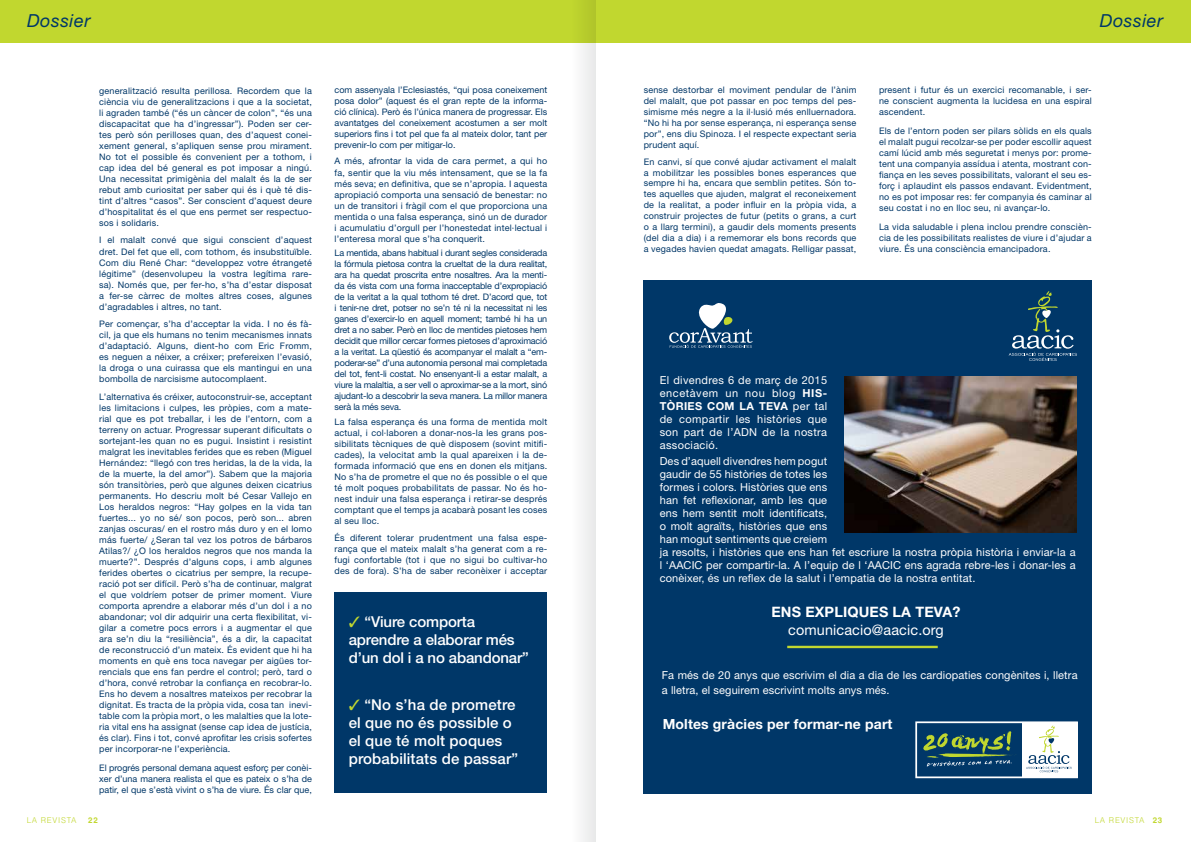
<style>
.page{position:relative;width:1191px;height:842px;background:#fff}
.page>*{position:absolute;margin:0;border:0;box-sizing:border-box;transform-origin:0 0}
.t1{font:italic 18px "Helvetica Neue LT Std";letter-spacing:.03em;color:#003768}
.t2{font:500 15px/18px "Helvetica Neue LT Std";letter-spacing:.01em;color:#fff}
.t3{font:500 15px/18px "Helvetica Neue LT Std";letter-spacing:-.01em;color:#fff}
.t4{font:14.4px "Helvetica Neue LT Std";letter-spacing:.01em;color:#fff}
.t5{font:700 14.4px "Helvetica Neue LT Std";letter-spacing:.01em;color:#fff}
.t6{font:700 14px "Helvetica Neue LT Std";letter-spacing:.01em;color:#fff}
.t7{font:11px/13px "Helvetica Neue LT Std";letter-spacing:.01em;color:#fff}
.t8{font:9px/11px "Helvetica Neue LT Std";letter-spacing:.02em;color:#003768;text-align:justify}
.t9{font:300 8px "Helvetica LT Std";letter-spacing:.09em;color:#c1d72f}
.t10{font:700 8px "Helvetica LT Std";color:#c1d72f}
.s1{color:#c1d72f}
.s2{font-weight:700}
</style>
<div class="page">
<div style="left:0;top:0;width:1191px;height:43px;background:#c1d72f"></div>
<div style="left:334px;top:593px;width:213px;height:200px;background:#003768"></div>
<div style="left:582px;top:0;width:14px;height:842px;background:#eeefef"></div>
<div style="left:643px;top:280px;width:448px;height:513px;background:#003768"></div>
<hr style="left:787px;top:646px;width:150px;height:2px;background:#c1d72f">
<svg style="left:1008px;top:291px;width:69px;height:70px"></svg>
<svg style="left:669px;top:303px;width:83px;height:45px"></svg>
<img style="left:844px;top:376px;width:232px;height:157px">
<div style="left:915px;top:721px;width:162px;height:57px;background:#003768;border:2px solid #fff"></div>
<div style="left:1022px;top:722px;width:55px;height:55px;background:#fff"></div>
<svg style="left:923px;top:731px;width:89px;height:36px"></svg>
<svg style="left:1026px;top:725px;width:45px;height:47px"></svg>
<h1 class="t1" style="left:27px;top:10px;width:65px">Dossier</h1>
<h1 class="t1" style="left:1099px;top:10px;width:65px">Dossier</h1>
<p class="t8" style="left:99px;top:85px;width:214px">generalització resulta perillosa. Recordem que la ciència viu de generalitzacions i que a la societat, li agraden també (“és un càncer de colon”, “és una discapacitat que ha d’ingressar”). Poden ser cer&shy;tes però són perilloses quan, des d’aquest conei&shy;xement general, s’apliquen sense prou mirament.<br>No tot el possible és convenient per a tothom, i cap idea del bé general es pot imposar a ningú.<br>Una necessitat primigènia del malalt és la de ser rebut amb curiositat per saber qui és i què té dis&shy;tint d’altres “casos”. Ser conscient d’aquest deure d’hospitalitat és el que ens permet ser respectuo&shy;sos i solidaris.</p>
<p class="t8" style="left:99px;top:234px;width:214px">I el malalt convé que sigui conscient d’aquest dret. Del fet que ell, com tothom, és insubstituïble.<br>Com diu René Char: “developpez votre étrangeté légitime” (desenvolupeu la vostra legítima rare&shy;sa). Només que, per fer-ho, s’ha d’estar disposat a fer-se càrrec de moltes altres coses, algunes d’agradables i altres, no tant.</p>
<p class="t8" style="left:99px;top:318px;width:214px">Per començar, s’ha d’acceptar la vida. I no és fà&shy;cil, ja que els humans no tenim mecanismes innats d’adaptació. Alguns, dient-ho com Eric Fromm, es neguen a néixer, a créixer; prefereixen l’evasió, la droga o una cuirassa que els mantingui en una bombolla de narcisisme autocomplaent.</p>
<p class="t8" style="left:99px;top:391px;width:214px">L’alternativa és créixer, autoconstruir-se, acceptant les limitacions i culpes, les pròpies, com a mate&shy;rial que es pot treballar, i les de l’entorn, com a terreny on actuar. Progressar superant dificultats o sortejant-les quan no es pugui. Insistint i resistint malgrat les inevitables ferides que es reben (Miguel Hernández: “llegó con tres heridas, la de la vida, la de la muerte, la del amor”). Sabem que la majoria són transitòries, però que algunes deixen cicatrius permanents. Ho descriu molt bé Cesar Vallejo en Los heraldos negros: “Hay golpes en la vida tan fuertes... yo no sé/ son pocos, però son... abren zanjas oscuras/ en el rostro más duro y en el lomo más fuerte/ ¿Seran tal vez los potros de bárbaros Atilas?/ ¿O los heraldos negros que nos manda la muerte?”. Després d’alguns cops, i amb algunes ferides obertes o cicatrius per sempre, la recupe&shy;ració pot ser difícil. Però s’ha de continuar, malgrat el que voldríem potser de primer moment. Viure comporta aprendre a elaborar més d’un dol i a no abandonar; vol dir adquirir una certa flexibilitat, vi&shy;gilar a cometre pocs errors i a augmentar el que ara se’n diu la “resiliència”, és a dir, la capacitat de reconstrucció d’un mateix. És evident que hi ha moments en què ens toca navegar per aigües tor&shy;rencials que ens fan perdre el control; però, tard o d’hora, convé retrobar la confiança en recobrar-lo.<br>Ens ho devem a nosaltres mateixos per recobrar la dignitat. Es tracta de la pròpia vida, cosa tan inevi&shy;table com la pròpia mort, o les malalties que la lote&shy;ria vital ens ha assignat (sense cap idea de justícia, és clar). Fins i tot, convé aprofitar les crisis sofertes per incorporar-ne l’experiència.</p>
<p class="t8" style="left:99px;top:762px;width:214px">El progrés personal demana aquest esforç per conèi&shy;xer d’una manera realista el que es pateix o s’ha de patir, el que s’està vivint o s’ha de viure. És clar que,</p>
<p class="t8" style="left:334px;top:85px;width:214px">com assenyala l’Eclesiastés, “qui posa coneixement posa dolor” (aquest és el gran repte de la informa&shy;ció clínica). Però és l’única manera de progressar. Els avantatges del coneixement acostumen a ser molt superiors fins i tot pel que fa al mateix dolor, tant per prevenir-lo com per mitigar-lo.</p>
<p class="t8" style="left:334px;top:155px;width:214px">A més, afrontar la vida de cara permet, a qui ho fa, sentir que la viu més intensament, que se la fa més seva; en definitiva, que se n’apropia. I aquesta apropiació comporta una sensació de benestar: no un de transitori i fràgil com el que proporciona una mentida o una falsa esperança, sinó un de durador i acumulatiu d’orgull per l’honestedat intel·lectual i l’enteresa moral que s’ha conquerit.</p>
<p class="t8" style="left:334px;top:247px;width:214px">La mentida, abans habitual i durant segles considerada la fórmula pietosa contra la crueltat de la dura realitat, ara ha quedat proscrita entre nosaltres. Ara la menti&shy;da és vista com una forma inacceptable d’expropiació de la veritat a la qual tothom té dret. D’acord que, tot i tenir-ne dret, potser no se’n té ni la necessitat ni les ganes d’exercir-lo en aquell moment; també hi ha un dret a no saber. Però en lloc de mentides pietoses hem decidit que millor cercar formes pietoses d’aproximació a la veritat. La qüestió és acompanyar el malalt a “em&shy;poderar-se” d’una autonomia personal mai completada del tot, fent-li costat. No ensenyant-li a estar malalt, a viure la malaltia, a ser vell o aproximar-se a la mort, sinó ajudant-lo a descobrir la seva manera. La millor manera serà la més seva.</p>
<p class="t8" style="left:334px;top:416px;width:214px">La falsa esperança és una forma de mentida molt actual, i col·laboren a donar-nos-la les grans pos&shy;sibilitats tècniques de què disposem (sovint mitifi&shy;cades), la velocitat amb la qual apareixen i la de&shy;formada informació que ens en donen els mitjans.<br>No s’ha de prometre el que no és possible o el que té molt poques probabilitats de passar. No és ho&shy;nest induir una falsa esperança i retirar-se després comptant que el temps ja acabarà posant les coses al seu lloc.</p>
<p class="t8" style="left:334px;top:532px;width:214px">És diferent tolerar prudentment una falsa espe&shy;rança que el mateix malalt s’ha generat com a re&shy;fugi confortable (tot i que no sigui bo cultivar-ho des de fora). S’ha de saber reconèixer i acceptar</p>
<h2 class="t3" style="left:349px;top:612px;width:182px"><span class="s1">✓</span> “Viure comporta aprendre a elaborar més d’un dol i a no abandonar”</h2>
<h2 class="t2" style="left:349px;top:695px;width:171px"><span class="s1">✓</span> “No s’ha de prometre el que no és possible o el que té molt poques probabilitats de passar”</h2>
<p class="t8" style="left:643px;top:84px;width:214px">sense destorbar el moviment pendular de l’ànim del malalt, que pot passar en poc temps del pes&shy;simisme més negre a la il·lusió més enlluernadora. “No hi ha por sense esperança, ni esperança sense por”, ens diu Spinoza. I el respecte expectant seria prudent aquí.</p>
<p class="t8" style="left:643px;top:156px;width:214px">En canvi, sí que convé ajudar activament el malalt a mobilitzar les possibles bones esperances que sempre hi ha, encara que semblin petites. Són to&shy;tes aquelles que ajuden, malgrat el reconeixement de la realitat, a poder influir en la pròpia vida, a construir projectes de futur (petits o grans, a curt o a llarg termini), a gaudir dels moments presents (del dia a dia) i a rememorar els bons records que a vegades havien quedat amagats. Relligar passat,</p>
<p class="t8" style="left:879px;top:84px;width:214px">present i futur és un exercici recomanable, i ser&shy;ne conscient augmenta la lucidesa en una espiral ascendent.</p>
<p class="t8" style="left:879px;top:125px;width:214px">Els de l’entorn poden ser pilars sòlids en els quals el malalt pugui recolzar-se per poder escollir aquest camí lúcid amb més seguretat i menys por: prome&shy;tent una companyia assídua i atenta, mostrant con&shy;fiança en les seves possibilitats, valorant el seu es&shy;forç i aplaudint els passos endavant. Evidentment, no es pot imposar res: fer companyia és caminar al seu costat i no en lloc seu, ni avançar-lo.</p>
<p class="t8" style="left:879px;top:221px;width:214px">La vida saludable i plena inclou prendre conscièn&shy;cia de les possibilitats realistes de viure i d’ajudar a viure. És una consciència emancipadora.</p>
<p class="t7" style="left:660px;top:373px;width:169px;text-align:justify">El divendres 6 de març de 2015 encetàvem un nou blog <span class="s2">HIS-TÒRIES COM LA TEVA</span> per tal de compartir les històries que son part de l’ADN de la nostra associació.</p>
<p class="t7" style="left:660px;top:454px;width:417px">Des d’aquell divendres hem pogut<br>gaudir de 55 històries de totes les<br>formes i colors. Històries que ens<br>han fet reflexionar, amb les que<br>ens hem sentit molt identificats,<br>o molt agraïts, històries que ens<br>han mogut sentiments que creiem<br>ja resolts, i històries que ens han fet escriure la nostra pròpia història i enviar-la a l ‘AACIC per compartir-la. A l’equip de l ‘AACIC ens agrada rebre-les i donar-les a conèixer, és un reflex de la salut i l’empatia de la nostra entitat.</p>
<h3 class="t5" style="left:771px;top:603px;width:190px">ENS EXPLIQUES LA TEVA?</h3>
<h3 class="t4" style="left:788px;top:621px;width:157px">comunicacio@aacic.org</h3>
<p class="t7" style="left:662px;top:667px;width:417px;line-height:15px">Fa més de 20 anys que escrivim el dia a dia de les cardiopaties congènites i, lletra a lletra, el seguirem escrivint molts anys més.</p>
<h3 class="t6" style="left:662px;top:715px;width:231px">Moltes gràcies per formar-ne part</h3>
<p class="t9" style="left:27px;top:815px;width:51px">LA REVISTA</p>
<p class="t10" style="left:88px;top:815px;width:11px">22</p>
<p class="t9" style="left:1094px;top:815px;width:69px">LA REVISTA <span class="s2">23</span></p>
</div>
